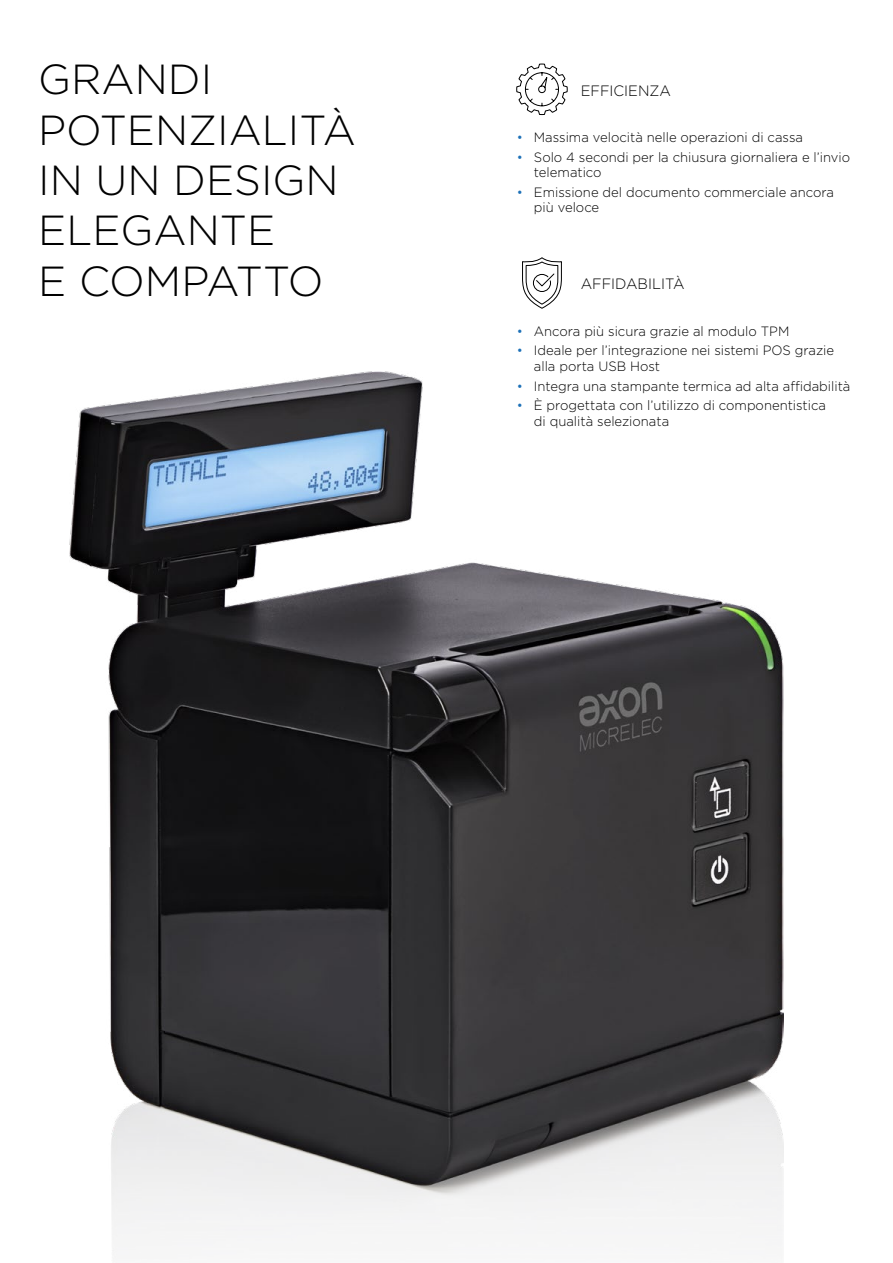
<style>
.page{position:relative;width:893px;height:1263px;background:#fff}
.page>*{position:absolute;margin:0;border:0;box-sizing:border-box;transform-origin:0 0}
.t1{font:300 42px/50.4px "Gotham";color:#000}
.t2{font:300 15px "Gotham";color:#000}
.t3{font:300 13.5px/15.5px "Gotham";color:#000}
.s1{color:#1d71b8}
</style>
<div class="page">
<img style="left:69px;top:371px;width:715px;height:880px">
<svg style="left:516px;top:64px;width:52px;height:51px"></svg>
<svg style="left:522px;top:257px;width:40px;height:52px"></svg>
<h1 class="t1" style="left:38px;top:53px;width:319px">GRANDI<br>POTENZIALITÀ<br>IN UN DESIGN<br>ELEGANTE<br>E COMPATTO</h1>
<p class="t2" style="left:581px;top:81px;width:92px">EFFICIENZA</p>
<p class="t3" style="left:517px;top:129px;width:288px"><span class="s1">•</span> Massima velocità nelle operazioni di cassa</p>
<p class="t3" style="left:534px;top:149px;width:318px;text-indent:-17px"><span class="s1">•</span> Solo 4 secondi per la chiusura giornaliera e l’invio telematico</p>
<p class="t3" style="left:534px;top:184px;width:301px;text-indent:-17px"><span class="s1">•</span> Emissione del documento commerciale ancora più veloce</p>
<p class="t2" style="left:581px;top:275px;width:105px">AFFIDABILITÀ</p>
<p class="t3" style="left:517px;top:323px;width:274px"><span class="s1">•</span> Ancora più sicura grazie al modulo TPM</p>
<p class="t3" style="left:534px;top:343px;width:302px;text-indent:-17px"><span class="s1">•</span> Ideale per l’integrazione nei sistemi POS grazie alla porta USB Host</p>
<p class="t3" style="left:517px;top:378px;width:335px"><span class="s1">•</span> Integra una stampante termica ad alta affidabilità</p>
<p class="t3" style="left:534px;top:397px;width:294px;text-indent:-17px"><span class="s1">•</span> È progettata con l’utilizzo di componentistica di qualità selezionata</p>
</div>
